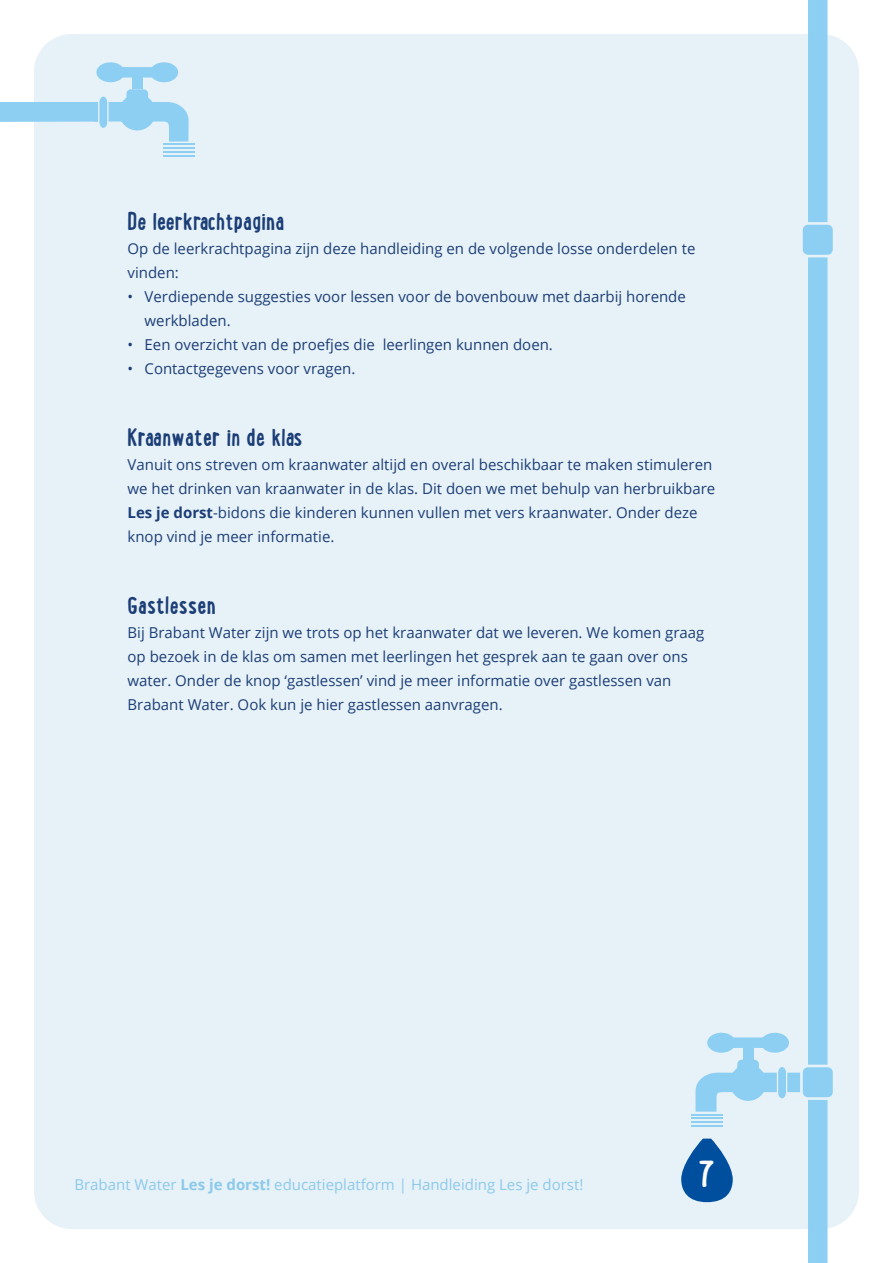
<style>
.page{position:relative;width:893px;height:1263px;background:#fff}
.page>*{position:absolute;margin:0;border:0;box-sizing:border-box;transform-origin:0 0}
.t1{font:700 39px "Lunch Box";color:#fff}
.subkop{font:700 27px "Lunch Box";color:#1c3e77}
.lopend{font:15px/24px "Open Sans";color:#1c3e77}
.t2{font:15px "Open Sans";color:#8cc9eb}
.s1{font-weight:700}
</style>
<div class="page">
<div style="left:34px;top:34px;width:825px;height:1195px;background:#e7f2f8;border-radius:38px"></div>
<hr style="left:163px;top:143px;width:31px;height:2px;background:#8dcff2">
<hr style="left:163px;top:147px;width:31px;height:2px;background:#8dcff2">
<hr style="left:163px;top:151px;width:31px;height:2px;background:#8dcff2">
<hr style="left:163px;top:155px;width:31px;height:2px;background:#8dcff2">
<div style="left:126px;top:89px;width:22px;height:19px;background:#8dcff2;border-radius:4px"></div>
<div style="left:132px;top:74px;width:10px;height:15px;background:#8dcff2"></div>
<div style="left:111px;top:67px;width:53px;height:11px;background:#8dcff2;border-radius:5px"></div>
<div style="left:96px;top:62px;width:29px;height:20px;background:#8dcff2;border-radius:50%"></div>
<div style="left:150px;top:62px;width:28px;height:20px;background:#8dcff2;border-radius:50%"></div>
<div style="left:0;top:102px;width:102px;height:20px;background:#8dcff2"></div>
<svg style="left:94px;top:95px;width:95px;height:47px"></svg>
<svg style="left:681px;top:0;width:154px;height:1263px"></svg>
<p class="subkop" style="left:128px;top:203px;width:159px">De leerkrachtpagina</p>
<p class="lopend" style="left:128px;top:237px;width:569px">Op de leerkrachtpagina zijn deze handleiding en de volgende losse onderdelen te vinden:</p>
<p class="lopend" style="left:145px;top:285px;width:543px;text-indent:-17px">• Verdiepende suggesties voor lessen voor de bovenbouw met daarbij horende werkbladen.</p>
<p class="lopend" style="left:128px;top:333px;width:427px">• Een overzicht van de proefjes die leerlingen kunnen doen.</p>
<p class="lopend" style="left:128px;top:357px;width:229px">• Contactgegevens voor vragen.</p>
<p class="subkop" style="left:128px;top:419px;width:177px">Kraanwater in de klas</p>
<p class="lopend" style="left:128px;top:453px;width:589px">Vanuit ons streven om kraanwater altijd en overal beschikbaar te maken stimuleren we het drinken van kraanwater in de klas. Dit doen we met behulp van herbruikbare <span class="s1">Les je dorst</span>-bidons die kinderen kunnen vullen met vers kraanwater. Onder deze knop vind je meer informatie.</p>
<p class="subkop" style="left:128px;top:587px;width:90px">Gastlessen</p>
<p class="lopend" style="left:128px;top:621px;width:578px">Bij Brabant Water zijn we trots op het kraanwater dat we leveren. We komen graag op bezoek in de klas om samen met leerlingen het gesprek aan te gaan over ons water. Onder de knop ‘gastlessen’ vind je meer informatie over gastlessen van Brabant Water. Ook kun je hier gastlessen aanvragen.</p>
<p class="t2" style="left:74px;top:1174px;width:510px">Brabant Water <span class="s1">Les je dorst!</span> educatieplatform | Handleiding Les je dorst!</p>
<h1 class="t1" style="left:699px;top:1148px;width:18px">7</h1>
</div>
